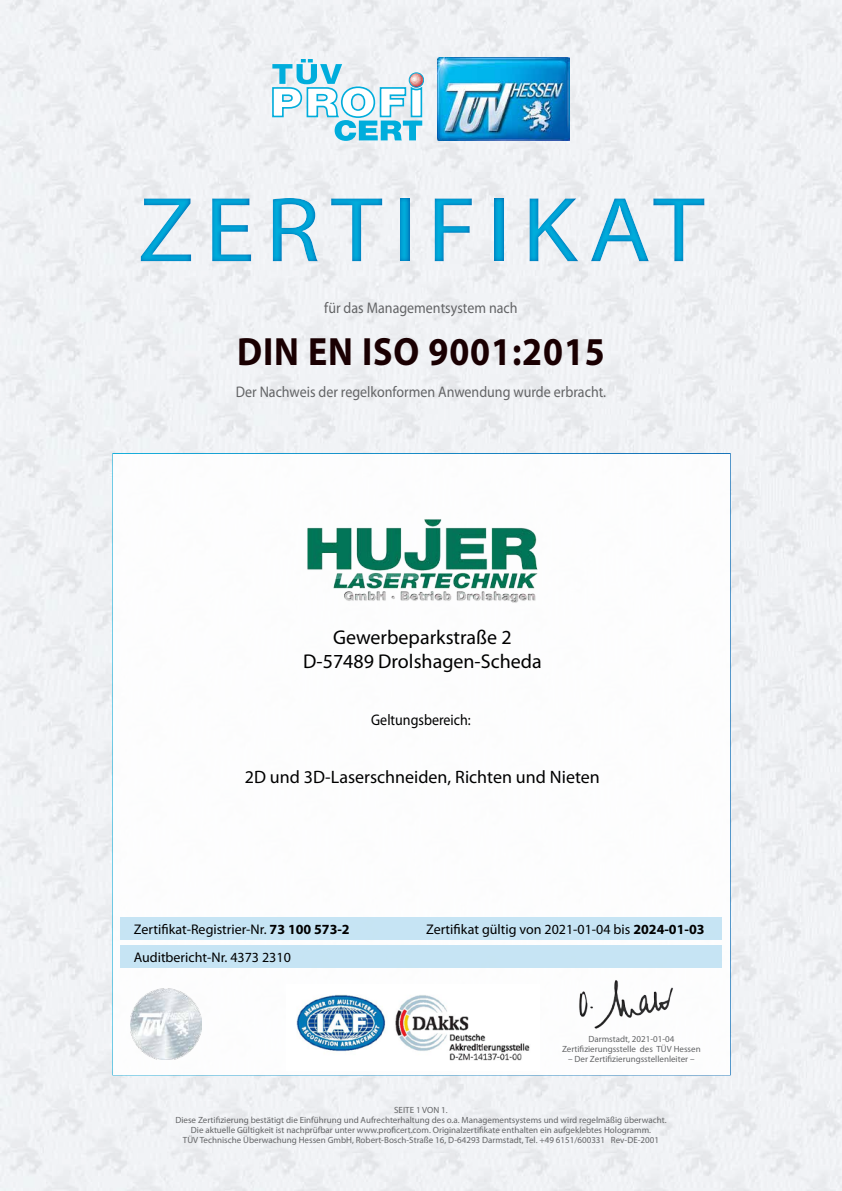
<style>
.page{position:relative;width:842px;height:1191px;background:#fff}
.page>*{position:absolute;margin:0;border:0;box-sizing:border-box;transform-origin:0 0}
.t1{font:93px "Myriad Pro";letter-spacing:.1em;color:#00addc;scale:1.1 1}
.t2{font:700 39.6px "Myriad Pro";letter-spacing:.025em;color:#1a0002;scale:.91 1}
.t3{font:20px/24px "Myriad Pro";color:#000;text-align:center}
.t4{font:18px "Myriad Pro";color:#000}
.t5{font:15.4px "Myriad Pro";color:#636466;scale:.91 1}
.t6{font:15.4px "Myriad Pro";color:#000;scale:.91 1}
.t7{font:14px/28.1px "Myriad Pro";color:#000}
.t8{font:9px/10px "Myriad Pro";color:#636466;text-align:center}
.s1{font-weight:700}
</style>
<div class="page">
<img style="left:0;top:0;width:842px;height:1191px">
<img style="left:437px;top:57px;width:132px;height:83px">
<svg style="left:272px;top:59px;width:152px;height:82px"></svg>
<div style="left:112px;top:453px;width:619px;height:622px;background:#fff;border:2px solid #fff"></div>
<div style="left:120px;top:945px;width:602px;height:23px;background:#c0e2f3"></div>
<div style="left:121px;top:917px;width:601px;height:22px;background:#c0e2f3"></div>
<img style="left:296px;top:995px;width:234px;height:66px">
<img style="left:749px;top:906px;width:78px;height:54px">
<img style="left:736px;top:795px;width:97px;height:40px">
<img style="left:737px;top:681px;width:95px;height:34px">
<img style="left:738px;top:576px;width:93px;height:35px">
<img style="left:737px;top:479px;width:91px;height:36px">
<img style="left:579px;top:980px;width:94px;height:49px">
<div style="left:0;top:172px;width:842px;height:114px;background:#006bb6;opacity:.75"></div>
<img style="left:307px;top:519px;width:231px;height:84px">
<img style="left:130px;top:988px;width:71px;height:71px">
<h1 class="t1" style="left:138px;top:173px;width:517px">ZERTIFIKAT</h1>
<h3 class="t5" style="left:324px;top:298px;width:214px">für das Managementsystem nach</h3>
<h2 class="t2" style="left:237px;top:326px;width:406px">DIN EN ISO 9001:2015</h2>
<h3 class="t5" style="left:236px;top:382px;width:408px">Der Nachweis der regelkonformen Anwendung wurde erbracht.</h3>
<h3 class="t3" style="left:303px;top:625px;width:240px">Gewerbeparkstraße 2<br>D-57489 Drolshagen-Scheda</h3>
<h3 class="t6" style="left:371px;top:710px;width:111px">Geltungsbereich:</h3>
<h3 class="t4" style="left:245px;top:765px;width:356px">2D und 3D-Laserschneiden, Richten und Nieten</h3>
<h3 class="t7" style="left:134px;top:915px;width:218px">Zertifikat-Registrier-Nr. <span class="s1">73 100 573-2<br></span>Auditbericht-Nr. 4373 2310</h3>
<h3 class="t7" style="left:426px;top:915px;width:280px">Zertifikat gültig von 2021-01-04 bis <span class="s1">2024-01-03</span></h3>
<p class="t8" style="left:562px;top:1034px;width:140px">Darmstadt, 2021-01-04<br>Zertifizierungsstelle des TÜV Hessen</p>
<p class="t8" style="left:568px;top:1054px;width:128px">– Der Zertifizierungsstellenleiter –</p>
<p class="t8" style="left:175px;top:1105px;width:493px">SEITE 1 VON 1.<br>Diese Zertifizierung bestätigt die Einführung und Aufrechterhaltung des o.a. Managementsystems und wird regelmäßig überwacht.<br>Die aktuelle Gültigkeit ist nachprüfbar unter www.proficert.com. Originalzertifikate enthalten ein aufgeklebtes Hologramm.<br>TÜV Technische Überwachung Hessen GmbH, Robert-Bosch-Straße 16, D-64293 Darmstadt, Tel. +49 6151/600331 Rev-DE-2001</p>
</div>
